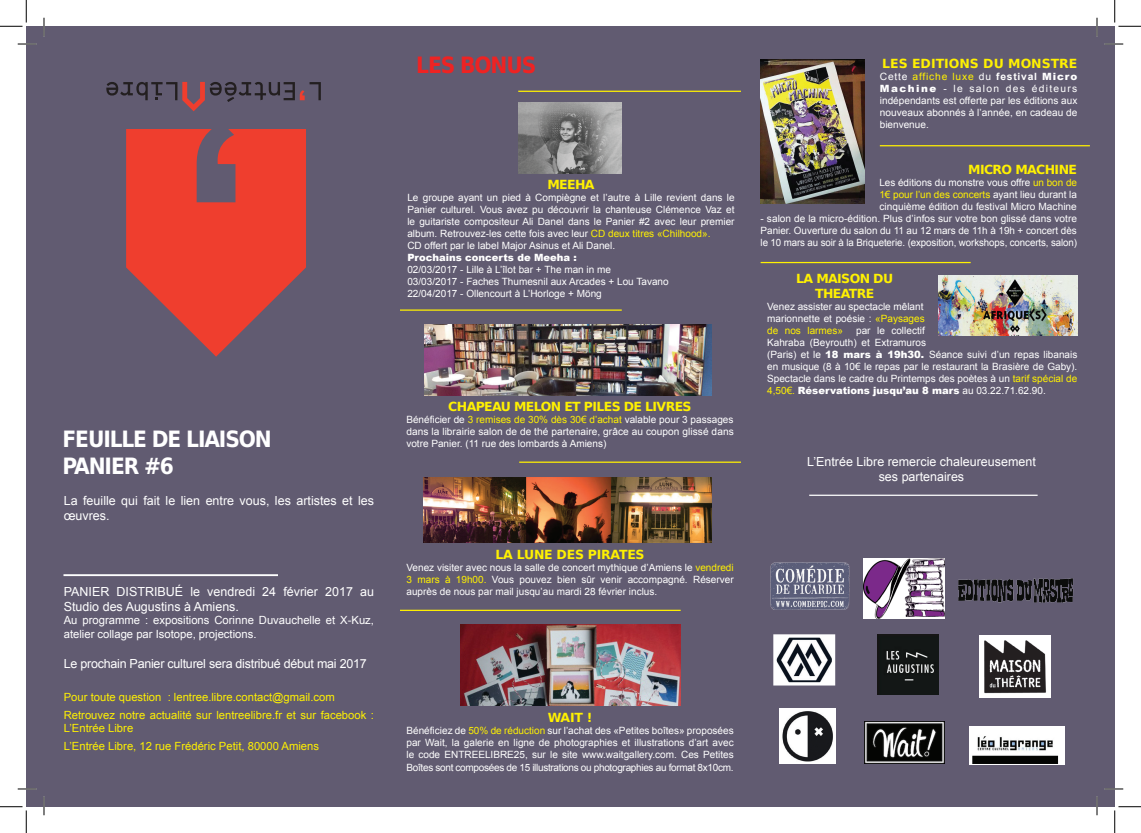
<style>
.page{position:relative;width:1141px;height:833px;background:#fff}
.page>*{position:absolute;margin:0;border:0;box-sizing:border-box;transform-origin:0 0}
.t1{font:700 22.5px/27px "DejaVu Sans Condensed";letter-spacing:-.05em;color:#fff}
.t2{font:700 22.5px "DejaVu Sans Condensed";letter-spacing:-.05em;color:#ee2323}
.t3{font:12.5px/15px "Arial";color:#fff}
.t4{font:700 12.5px/15px "DejaVu Sans";letter-spacing:-.05em;color:#fff101;text-align:center}
.t5{font:12.5px "Arial";letter-spacing:-.02em;color:#fff}
.t6{font:700 12.5px "DejaVu Sans";color:#fff101}
.t7{font:700 12.5px "DejaVu Sans";letter-spacing:-.02em;color:#fff101}
.t8{font:11.25px/18px "Arial";color:#fff101}
.t9{font:11.25px/13.5px "Arial";color:#fff}
.t10{font:10px/12px "Arial";color:#fff;text-align:justify}
.t11{font:900 10px "Arial";color:#fff}
.s1{color:#fff101}
.s2{font-weight:700}
.s3{font-weight:900}
</style>
<div class="page">
<div style="left:26px;top:26px;width:1088px;height:780px;background:#615b71"></div>
<hr style="left:519px;top:461px;width:222px;height:1px;background:#fff101">
<hr style="left:760px;top:262px;width:210px;height:1px;background:#fff101">
<img style="left:958px;top:578px;width:115px;height:25px">
<img style="left:863px;top:558px;width:81px;height:59px">
<img style="left:770px;top:562px;width:80px;height:48px">
<img style="left:777px;top:638px;width:54px;height:43px">
<div style="left:773px;top:634px;width:62px;height:51px;border:3px solid #fff"></div>
<img style="left:969px;top:726px;width:95px;height:37px">
<svg style="left:126px;top:130px;width:180px;height:226px;fill:#ef3e2e"></svg>
<hr style="left:63px;top:574px;width:215px;height:1px;background:#fff">
<img style="left:864px;top:721px;width:80px;height:41px">
<img style="left:877px;top:634px;width:61px;height:60px">
<img style="left:979px;top:635px;width:71px;height:61px">
<svg style="left:106px;top:82px;width:215px;height:29px"></svg>
<img style="left:460px;top:624px;width:220px;height:81px">
<img style="left:518px;top:102px;width:103px;height:71px">
<img style="left:760px;top:60px;width:104px;height:143px">
<img style="left:779px;top:708px;width:56px;height:54px">
<img style="left:423px;top:477px;width:288px;height:65px">
<hr style="left:400px;top:609px;width:280px;height:1px;background:#fff101">
<hr style="left:400px;top:309px;width:221px;height:1px;background:#fff101">
<img style="left:424px;top:324px;width:287px;height:71px">
<hr style="left:518px;top:91px;width:223px;height:1px;background:#fff101">
<hr style="left:879px;top:145px;width:210px;height:1px;background:#fff101">
<hr style="left:809px;top:494px;width:228px;height:1px;background:#fff">
<img style="left:938px;top:275px;width:139px;height:61px">
<svg style="left:18px;top:43px;width:18px;height:2px"></svg>
<svg style="left:1104px;top:43px;width:19px;height:2px"></svg>
<svg style="left:18px;top:788px;width:18px;height:1px"></svg>
<svg style="left:1104px;top:787px;width:19px;height:2px"></svg>
<svg style="left:43px;top:18px;width:2px;height:18px"></svg>
<svg style="left:43px;top:796px;width:2px;height:18px"></svg>
<svg style="left:1096px;top:18px;width:1px;height:18px"></svg>
<svg style="left:1096px;top:796px;width:1px;height:18px"></svg>
<svg style="left:0;top:0;width:27px;height:27px"></svg>
<svg style="left:0;top:806px;width:27px;height:26px"></svg>
<svg style="left:1114px;top:0;width:26px;height:27px"></svg>
<svg style="left:1114px;top:806px;width:26px;height:26px"></svg>
<h1 class="t1" style="left:63px;top:425px;width:211px">FEUILLE DE LIAISON<br>PANIER #6</h1>
<p class="t3" style="left:64px;top:493px;width:312px">La feuille qui fait le lien entre vous, les artistes et les œuvres.</p>
<p class="t3" style="left:64px;top:583px;width:312px">PANIER DISTRIBUÉ le vendredi 24 février 2017 au<br>Studio des Augustins à Amiens.</p>
<p class="t9" style="left:64px;top:613px;width:312px">Au programme : expositions Corinne Duvauchelle et X-Kuz, atelier collage par Isotope, projections.</p>
<p class="t5" style="left:64px;top:654px;width:304px">Le prochain Panier culturel sera distribué début mai 2017</p>
<p class="t8" style="left:64px;top:687px;width:312px">Pour toute question : lentree.libre.contact@gmail.com<br>Retrouvez notre actualité sur lentreelibre.fr et sur facebook :</p>
<p class="t8" style="left:64px;top:719px;width:257px">L’Entrée Libre<br>L’Entrée Libre, 12 rue Frédéric Petit, 80000 Amiens</p>
<h1 class="t2" style="left:416px;top:46px;width:121px">LES BONUS</h1>
<p class="t4" style="left:547px;top:176px;width:49px">MEEHA</p>
<p class="t10" style="left:407px;top:191px;width:328px;text-align:left">Le groupe ayant un pied à Compiègne et l’autre à Lille revient dans le Panier culturel. Vous avez pu découvrir la chanteuse Clémence Vaz et le guitariste compositeur Ali Danel dans le Panier #2 avec leur premier album. Retrouvez-les cette fois avec leur <span class="s1">CD deux titres «Chilhood».<br></span>CD offert par le label Major Asinus et Ali Danel.</p>
<p class="t11" style="left:407px;top:250px;width:171px">Prochains concerts de Meeha :</p>
<p class="t10" style="left:407px;top:263px;width:263px;text-align:left">02/03/2017 - Lille à L’îlot bar + The man in me<br>03/03/2017 - Faches Thumesnil aux Arcades + Lou Tavano<br>22/04/2017 - Ollencourt à L’Horloge + Möng</p>
<p class="t4" style="left:448px;top:399px;width:245px">CHAPEAU MELON ET PILES DE LIVRES</p>
<p class="t10" style="left:406px;top:413px;width:329px">Bénéficier de <span class="s1">3 remises de 30% dès 30€ d’achat</span> valable pour 3 passages dans la librairie salon de de thé partenaire, grâce au coupon glissé dans votre Panier. (11 rue des lombards à Amiens)</p>
<p class="t6" style="left:882px;top:53px;width:197px">LES EDITIONS DU MONSTRE</p>
<p class="t10" style="left:879px;top:70px;width:199px">Cette <span class="s1">affiche luxe</span> du <span class="s2">festival</span> <span class="s3">Micro Machine</span> - le salon des éditeurs indépendants est offerte par les éditions aux nouveaux abonnés à l’année, en cadeau de bienvenue.</p>
<p class="t4" style="left:968px;top:161px;width:110px">MICRO MACHINE</p>
<p class="t10" style="left:879px;top:176px;width:199px">Les éditions du monstre vous offre <span class="s1">un bon de 1€ pour l’un des concerts</span> ayant lieu durant la cinquième édition du festival Micro Machine</p>
<p class="t10" style="left:760px;top:212px;width:318px">- salon de la micro-édition. Plus d’infos sur votre bon glissé dans votre Panier. Ouverture du salon du 11 au 12 mars de 11h à 19h + concert dès le 10 mars au soir à la Briqueterie. (exposition, workshops, concerts, salon)</p>
<p class="t4" style="left:796px;top:271px;width:98px">LA MAISON DU<br>THEATRE</p>
<p class="t10" style="left:767px;top:300px;width:159px;text-align:left">Venez assister au spectacle mêlant marionnette et poésie : <span class="s1">«Paysages de nos larmes»</span></p>
<p class="t10" style="left:767px;top:324px;width:311px;text-align:left;text-indent:89px">par le collectif<br>Kahraba (Beyrouth) et Extramuros<br>(Paris) et le <span class="s3">18 mars à 19h30.</span> Séance suivi d’un repas libanais en musique (8 à 10€ le repas par le restaurant la Brasière de Gaby).<br>Spectacle dans le cadre du Printemps des poètes à un <span class="s1">tarif spécial de 4,50€.</span> <span class="s3">Réservations jusqu’au 8 mars</span> au 03.22.71.62.90.</p>
<p class="t3" style="left:807px;top:453px;width:230px;text-align:center">L’Entrée Libre remercie chaleureusement ses partenaires</p>
<p class="t7" style="left:495px;top:544px;width:150px">LA LUNE DES PIRATES</p>
<p class="t10" style="left:406px;top:561px;width:328px">Venez visiter avec nous la salle de concert mythique d’Amiens le <span class="s1">vendredi 3 mars à 19h00.</span> Vous pouvez bien sûr venir accompagné. Réserver auprès de nous par mail jusqu’au mardi 28 février inclus.</p>
<p class="t4" style="left:547px;top:709px;width:46px">WAIT !</p>
<p class="t10" style="left:406px;top:724px;width:328px">Bénéficiez de <span class="s1">50% de réduction</span> sur l’achat des «Petites boîtes» proposées par Wait, la galerie en ligne de photographies et illustrations d’art avec le code ENTREELIBRE25, sur le site www.waitgallery.com. Ces Petites Boîtes sont composées de 15 illustrations ou photographies au format 8x10cm.</p>
</div>
